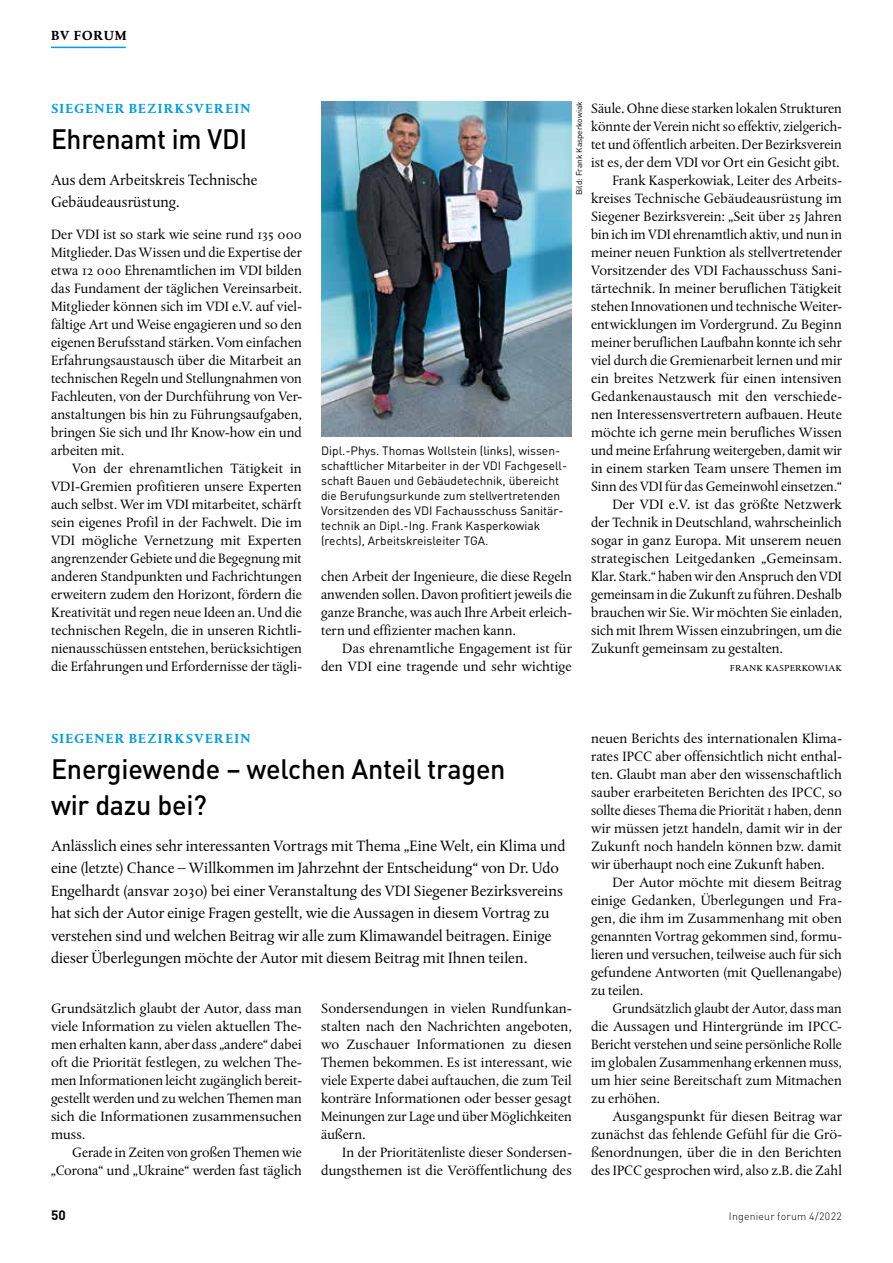
<style>
.page{position:relative;width:893px;height:1263px;background:#fff}
.page>*{position:absolute;margin:0;border:0;box-sizing:border-box;transform-origin:0 0}
.t1{font:500 27.75px/36px "DINOT";letter-spacing:-.01em;color:#000}
.t2{font:500 27.75px "DINOT";letter-spacing:-.01em;color:#000;scale:.95 1}
.t3{font:15.75px/22.5px "DTL Albertina ST";color:#000}
.t4{font:14.25px/18px "DTL Albertina ST";color:#000;text-align:justify}
.t5{font:700 13.5px "DTL Albertina T";letter-spacing:.09em;color:#009ee3}
.t6{font:700 13.5px "DTL Albertina T";letter-spacing:.055em;color:#000}
.t7{font:700 13.5px "DINOT";color:#000}
.t8{font:12px/15px "DINOT";color:#000}
.t9{font:12px "DTL Albertina T Caps";letter-spacing:.015em;color:#000}
.t10{font:300 10.5px "DINOT";letter-spacing:.02em;color:#000}
.t11{font:8.25px "DINOT";color:#000}
</style>
<div class="page">
<hr style="left:51px;top:47px;width:75px;height:1px;background:#009ee3">
<img style="left:321px;top:101px;width:251px;height:335px">
<p class="t6" style="left:51px;top:27px;width:77px">BV FORUM</p>
<p class="t5" style="left:51px;top:99px;width:201px">SIEGENER BEZIRKSVEREIN</p>
<h1 class="t2" style="left:51px;top:121px;width:208px">Ehrenamt im VDI</h1>
<p class="t3" style="left:51px;top:168px;width:208px">Aus dem Arbeitskreis Technische<br>Gebäudeausrüstung.</p>
<p class="t4" style="left:51px;top:225px;width:252px">Der VDI ist so stark wie seine rund 135 000<br>Mitglieder. Das Wissen und die Expertise der etwa 12 000 Ehrenamtlichen im VDI bilden das Fundament der täglichen Vereinsarbeit.<br>Mitglieder können sich im VDI e.V. auf viel&shy;fältige Art und Weise engagieren und so den eigenen Berufsstand stärken. Vom einfachen Erfahrungsaustausch über die Mitarbeit an technischen Regeln und Stellungnahmen von Fachleuten, von der Durchführung von Ver&shy;anstaltungen bis hin zu Führungsaufgaben, bringen Sie sich und Ihr Know-how ein und arbeiten mit.</p>
<p class="t4" style="left:51px;top:459px;width:252px;text-indent:21px">Von der ehrenamtlichen Tätigkeit in VDI-Gremien profitieren unsere Experten auch selbst. Wer im VDI mitarbeitet, schärft sein eigenes Profil in der Fachwelt. Die im VDI mögliche Vernetzung mit Experten angrenzender Gebiete und die Begegnung mit anderen Standpunkten und Fachrichtungen erweitern zudem den Horizont, fördern die Kreativität und regen neue Ideen an. Und die technischen Regeln, die in unseren Richtli&shy;nienausschüssen entstehen, berücksichtigen die Erfahrungen und Erfordernisse der tägli-</p>
<p class="t4" style="left:591px;top:99px;width:252px">Säule. Ohne diese starken lokalen Strukturen</p>
<p class="t4" style="left:591px;top:117px;width:252px">könnte der Verein nicht so effektiv, zielgerich-</p>
<p class="t4" style="left:591px;top:135px;width:252px">tet und öffentlich arbeiten. Der Bezirksverein</p>
<p class="t4" style="left:591px;top:153px;width:250px">ist es, der dem VDI vor Ort ein Gesicht gibt.</p>
<p class="t4" style="left:612px;top:171px;width:231px">Frank Kasperkowiak, Leiter des Arbeits-</p>
<p class="t4" style="left:591px;top:189px;width:252px">kreises Technische Gebäudeausrüstung im</p>
<p class="t4" style="left:591px;top:207px;width:252px">Siegener Bezirksverein: „Seit über 25 Jahren</p>
<p class="t4" style="left:591px;top:225px;width:252px">bin ich im VDI ehrenamtlich aktiv, und nun in</p>
<p class="t4" style="left:591px;top:243px;width:252px">meiner neuen Funktion als stellvertretender</p>
<p class="t4" style="left:591px;top:261px;width:252px">Vorsitzender des VDI Fachausschuss Sani-</p>
<p class="t4" style="left:591px;top:279px;width:252px">tärtechnik. In meiner beruflichen Tätigkeit</p>
<p class="t4" style="left:591px;top:297px;width:252px">stehen Innovationen und technische Weiter-</p>
<p class="t4" style="left:591px;top:315px;width:252px">entwicklungen im Vordergrund. Zu Beginn</p>
<p class="t4" style="left:591px;top:333px;width:252px">meiner beruflichen Laufbahn konnte ich sehr</p>
<p class="t4" style="left:591px;top:351px;width:252px">viel durch die Gremienarbeit lernen und mir</p>
<p class="t4" style="left:591px;top:369px;width:252px">ein breites Netzwerk für einen intensiven</p>
<p class="t4" style="left:591px;top:387px;width:252px">Gedankenaustausch mit den verschiede-</p>
<p class="t4" style="left:591px;top:405px;width:252px">nen Interessensvertretern aufbauen. Heute</p>
<p class="t4" style="left:591px;top:423px;width:252px">möchte ich gerne mein berufliches Wissen</p>
<p class="t4" style="left:591px;top:441px;width:252px">und meine Erfahrung weitergeben, damit wir</p>
<p class="t4" style="left:591px;top:459px;width:252px">in einem starken Team unsere Themen im</p>
<p class="t4" style="left:591px;top:477px;width:252px">Sinn des VDI für das Gemeinwohl einsetzen.“</p>
<p class="t4" style="left:612px;top:495px;width:231px">Der VDI e.V. ist das größte Netzwerk</p>
<p class="t4" style="left:591px;top:513px;width:252px">der Technik in Deutschland, wahrscheinlich</p>
<p class="t4" style="left:591px;top:531px;width:252px">sogar in ganz Europa. Mit unserem neuen</p>
<p class="t4" style="left:591px;top:549px;width:252px">strategischen Leitgedanken „Gemeinsam.</p>
<p class="t4" style="left:591px;top:567px;width:252px">Klar. Stark.“ haben wir den Anspruch den VDI</p>
<p class="t4" style="left:591px;top:585px;width:252px">gemeinsam in die Zukunft zu führen. Deshalb</p>
<p class="t4" style="left:591px;top:603px;width:252px">brauchen wir Sie. Wir möchten Sie einladen,</p>
<p class="t4" style="left:591px;top:621px;width:252px">sich mit Ihrem Wissen einzubringen, um die</p>
<p class="t4" style="left:591px;top:639px;width:193px">Zukunft gemeinsam zu gestalten.</p>
<p class="t9" style="left:730px;top:659px;width:114px">frank kasperkowiak</p>
<p class="t11" style="left:574px;top:195px;width:95px;rotate:-90deg">Bild: Frank Kasperkowiak</p>
<p class="t8" style="left:321px;top:442px;width:248px">Dipl.-Phys. Thomas Wollstein (links), wissen&shy;schaftlicher Mitarbeiter in der VDI Fachgesell&shy;schaft Bauen und Gebäudetechnik, übereicht die Berufungsurkunde zum stellvertretenden Vorsitzenden des VDI Fachausschuss Sanitär&shy;technik an Dipl.-Ing. Frank Kasperkowiak (rechts), Arbeitskreisleiter TGA.</p>
<p class="t4" style="left:321px;top:567px;width:252px">chen Arbeit der Ingenieure, die diese Regeln anwenden sollen. Davon profitiert jeweils die ganze Branche, was auch Ihre Arbeit erleich&shy;tern und effizienter machen kann.</p>
<p class="t4" style="left:321px;top:639px;width:252px;text-align:right">Das ehrenamtliche Engagement ist für den VDI eine tragende und sehr wichtige</p>
<p class="t5" style="left:51px;top:729px;width:201px">SIEGENER BEZIRKSVEREIN</p>
<h1 class="t1" style="left:51px;top:750px;width:456px">Energiewende – welchen Anteil tragen wir dazu bei?</h1>
<p class="t3" style="left:51px;top:834px;width:516px">Anlässlich eines sehr interessanten Vortrags mit Thema „Eine Welt, ein Klima und eine (letzte) Chance – Willkommen im Jahrzehnt der Entscheidung“ von Dr. Udo Engelhardt (ansvar 2030) bei einer Veranstaltung des VDI Siegener Bezirksvereins hat sich der Autor einige Fragen gestellt, wie die Aussagen in diesem Vortrag zu verstehen sind und welchen Beitrag wir alle zum Klimawandel beitragen. Einige dieser Überlegungen möchte der Autor mit diesem Beitrag mit Ihnen teilen.</p>
<p class="t4" style="left:51px;top:999px;width:252px">Grundsätzlich glaubt der Autor, dass man viele Information zu vielen aktuellen The&shy;men erhalten kann, aber dass „andere“ dabei oft die Priorität festlegen, zu welchen The&shy;men Informationen leicht zugänglich bereit&shy;gestellt werden und zu welchen Themen man sich die Informationen zusammensuchen muss.</p>
<p class="t4" style="left:51px;top:1143px;width:252px;text-align:right">Gerade in Zeiten von großen Themen wie „Corona“ und „Ukraine“ werden fast täglich</p>
<p class="t4" style="left:321px;top:999px;width:252px">Sondersendungen in vielen Rundfunkan&shy;stalten nach den Nachrichten angeboten, wo Zuschauer Informationen zu diesen Themen bekommen. Es ist interessant, wie viele Experte dabei auftauchen, die zum Teil konträre Informationen oder besser gesagt Meinungen zur Lage und über Möglichkeiten äußern.</p>
<p class="t4" style="left:321px;top:1143px;width:252px;text-align:right">In der Prioritätenliste dieser Sondersen&shy;dungsthemen ist die Veröffentlichung des</p>
<p class="t4" style="left:591px;top:729px;width:252px">neuen Berichts des internationalen Klima&shy;rates IPCC aber offensichtlich nicht enthal&shy;ten. Glaubt man aber den wissenschaftlich sauber erarbeiteten Berichten des IPCC, so sollte dieses Thema die Priorität 1 haben, denn wir müssen jetzt handeln, damit wir in der Zukunft noch handeln können bzw. damit wir überhaupt noch eine Zukunft haben.</p>
<p class="t4" style="left:591px;top:873px;width:252px;text-indent:21px">Der Autor möchte mit diesem Beitrag einige Gedanken, Überlegungen und Fra&shy;gen, die ihm im Zusammenhang mit oben genannten Vortrag gekommen sind, formu&shy;lieren und versuchen, teilweise auch für sich gefundene Antworten (mit Quellenangabe) zu teilen.</p>
<p class="t4" style="left:591px;top:999px;width:252px;text-indent:21px">Grundsätzlich glaubt der Autor, dass man die Aussagen und Hintergründe im IPCC-Bericht verstehen und seine persönliche Rolle im globalen Zusammenhang erkennen muss, um hier seine Bereitschaft zum Mitmachen zu erhöhen.</p>
<p class="t4" style="left:591px;top:1107px;width:252px;text-indent:21px">Ausgangspunkt für diesen Beitrag war zunächst das fehlende Gefühl für die Grö&shy;ßenordnungen, über die in den Berichten des IPCC gesprochen wird, also z.B. die Zahl</p>
<p class="t7" style="left:51px;top:1207px;width:16px">50</p>
<p class="t10" style="left:729px;top:1210px;width:114px">Ingenieur forum 4/2022</p>
</div>
